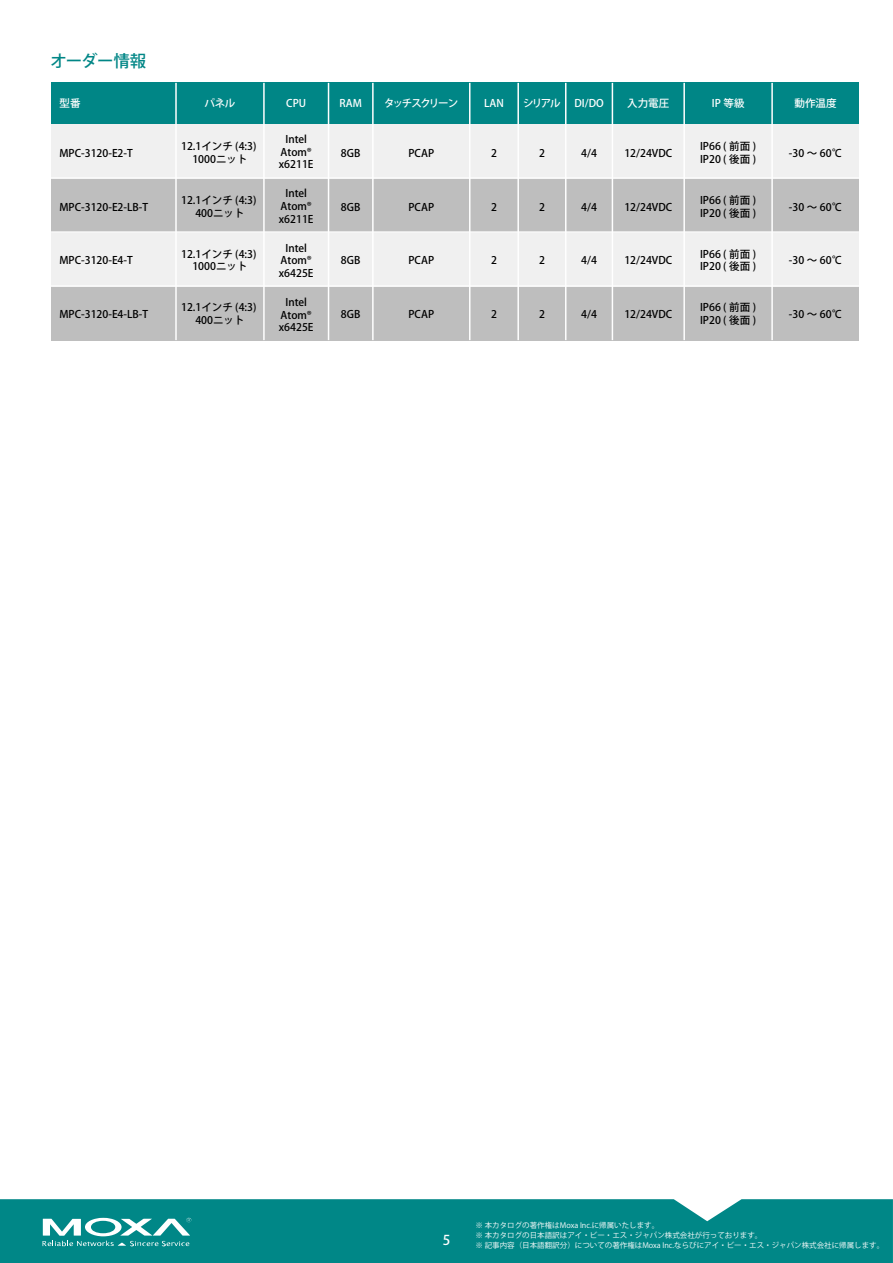
<style>
.page{position:relative;width:893px;height:1263px;background:#fff}
.page>*{position:absolute;margin:0;border:0;box-sizing:border-box;transform-origin:0 0}
.t1{font:500 16.5px "Koz Go Pro";letter-spacing:-.03em;color:#008686}
.t2{font:500 13.5px "Koz Go Pro";color:#fff}
.t3{font:500 10.5px/12.6px "Koz Go Pro";color:#000;text-align:center}
.t4{font:500 10.5px "Koz Go Pro";color:#fff}
.t5{font:500 10.5px "Koz Go Pro";letter-spacing:-.13em;color:#fff}
.t6{font:7.5px/9.9px "Koz Go Pro";color:#fff}
</style>
<div class="page">
<div style="left:0;top:1199px;width:893px;height:64px;background:#008787"></div>
<svg style="left:43px;top:1218px;width:148px;height:28px"></svg>
<div style="left:51px;top:83px;width:808px;height:257px;background:#f0f0f0"></div>
<div style="left:51px;top:83px;width:808px;height:41px;background:#008686"></div>
<div style="left:51px;top:178px;width:808px;height:54px;background:#bebebe"></div>
<div style="left:51px;top:286px;width:808px;height:54px;background:#bebebe"></div>
<hr style="left:51px;top:177px;width:808px;height:2px;background:#fff">
<hr style="left:51px;top:231px;width:808px;height:2px;background:#fff">
<hr style="left:51px;top:285px;width:808px;height:2px;background:#fff">
<hr style="left:263px;top:83px;width:2px;height:257px;background:#fff">
<hr style="left:175px;top:83px;width:2px;height:257px;background:#fff">
<hr style="left:328px;top:83px;width:1px;height:257px;background:#fff">
<hr style="left:372px;top:83px;width:2px;height:257px;background:#fff">
<hr style="left:469px;top:83px;width:1px;height:257px;background:#fff">
<hr style="left:517px;top:83px;width:2px;height:257px;background:#fff">
<hr style="left:565px;top:83px;width:1px;height:257px;background:#fff">
<hr style="left:612px;top:83px;width:1px;height:257px;background:#fff">
<hr style="left:683px;top:83px;width:2px;height:257px;background:#fff">
<hr style="left:771px;top:83px;width:2px;height:257px;background:#fff">
<h1 class="t1" style="left:50px;top:51px;width:98px">オーダー情報</h1>
<p class="t4" style="left:60px;top:96px;width:22px">型番</p>
<p class="t4" style="left:205px;top:96px;width:32px">パネル</p>
<p class="t4" style="left:286px;top:96px;width:21px">CPU</p>
<p class="t4" style="left:340px;top:96px;width:24px">RAM</p>
<p class="t5" style="left:384px;top:96px;width:76px">タッチスクリーン</p>
<p class="t4" style="left:484px;top:96px;width:21px">LAN</p>
<p class="t4" style="left:523px;top:96px;width:39px">シリアル</p>
<p class="t4" style="left:574px;top:96px;width:31px">DI/DO</p>
<p class="t4" style="left:627px;top:96px;width:43px">入力電圧</p>
<p class="t4" style="left:712px;top:96px;width:34px">IP 等級</p>
<p class="t4" style="left:794px;top:96px;width:43px">動作温度</p>
<p class="t3" style="left:60px;top:147px;width:75px">MPC-3120-E2-T</p>
<p class="t3" style="left:60px;top:201px;width:90px">MPC-3120-E2-LB-T</p>
<p class="t3" style="left:60px;top:255px;width:75px">MPC-3120-E4-T</p>
<p class="t3" style="left:60px;top:309px;width:90px">MPC-3120-E4-LB-T</p>
<p class="t3" style="left:181px;top:141px;width:77px">12.1インチ (4:3)<br>1000ニット</p>
<p class="t3" style="left:181px;top:194px;width:77px">12.1インチ (4:3)<br>400ニット</p>
<p class="t3" style="left:181px;top:248px;width:77px">12.1インチ (4:3)<br>1000ニット</p>
<p class="t3" style="left:181px;top:302px;width:77px">12.1インチ (4:3)<br>400ニット</p>
<p class="t3" style="left:279px;top:133px;width:36px">Intel<br>Atom® x6211E</p>
<p class="t3" style="left:279px;top:188px;width:36px">Intel<br>Atom® x6211E</p>
<p class="t3" style="left:279px;top:242px;width:36px">Intel<br>Atom® x6425E</p>
<p class="t3" style="left:279px;top:296px;width:36px">Intel<br>Atom® x6425E</p>
<p class="t3" style="left:341px;top:147px;width:21px">8GB</p>
<p class="t3" style="left:341px;top:201px;width:21px">8GB</p>
<p class="t3" style="left:341px;top:255px;width:21px">8GB</p>
<p class="t3" style="left:341px;top:309px;width:21px">8GB</p>
<p class="t3" style="left:408px;top:147px;width:27px">PCAP</p>
<p class="t3" style="left:408px;top:201px;width:27px">PCAP</p>
<p class="t3" style="left:408px;top:255px;width:27px">PCAP</p>
<p class="t3" style="left:408px;top:309px;width:27px">PCAP</p>
<p class="t3" style="left:491px;top:147px;width:7px">2</p>
<p class="t3" style="left:491px;top:201px;width:7px">2</p>
<p class="t3" style="left:491px;top:255px;width:7px">2</p>
<p class="t3" style="left:491px;top:309px;width:7px">2</p>
<p class="t3" style="left:539px;top:147px;width:7px">2</p>
<p class="t3" style="left:539px;top:201px;width:7px">2</p>
<p class="t3" style="left:539px;top:255px;width:7px">2</p>
<p class="t3" style="left:539px;top:309px;width:7px">2</p>
<p class="t3" style="left:581px;top:147px;width:17px">4/4</p>
<p class="t3" style="left:624px;top:147px;width:49px">12/24VDC</p>
<p class="t3" style="left:581px;top:201px;width:17px">4/4</p>
<p class="t3" style="left:624px;top:201px;width:49px">12/24VDC</p>
<p class="t3" style="left:581px;top:255px;width:17px">4/4</p>
<p class="t3" style="left:624px;top:255px;width:49px">12/24VDC</p>
<p class="t3" style="left:581px;top:309px;width:17px">4/4</p>
<p class="t3" style="left:624px;top:309px;width:49px">12/24VDC</p>
<p class="t3" style="left:700px;top:141px;width:58px;text-align:left">IP66 ( 前面 )<br>IP20 ( 後面 )</p>
<p class="t3" style="left:700px;top:194px;width:58px;text-align:left">IP66 ( 前面 )<br>IP20 ( 後面 )</p>
<p class="t3" style="left:700px;top:248px;width:58px;text-align:left">IP66 ( 前面 )<br>IP20 ( 後面 )</p>
<p class="t3" style="left:700px;top:302px;width:58px;text-align:left">IP66 ( 前面 )<br>IP20 ( 後面 )</p>
<p class="t3" style="left:789px;top:147px;width:55px">-30 ～ 60℃</p>
<p class="t3" style="left:789px;top:201px;width:55px">-30 ～ 60℃</p>
<p class="t3" style="left:789px;top:255px;width:55px">-30 ～ 60℃</p>
<p class="t3" style="left:789px;top:309px;width:55px">-30 ～ 60℃</p>
<p class="t2" style="left:443px;top:1231px;width:9px">5</p>
<p class="t6" style="left:476px;top:1220px;width:410px">※ 本カタログの著作権はMoxa Inc.に帰属いたします。<br>※ 本カタログの日本語訳はアイ・ビー・エス・ジャパン株式会社が行っております。<br>※ 記事内容（日本語翻訳分）についての著作権はMoxa Inc.ならびにアイ・ビー・エス・ジャパン株式会社に帰属します。</p>
</div>
